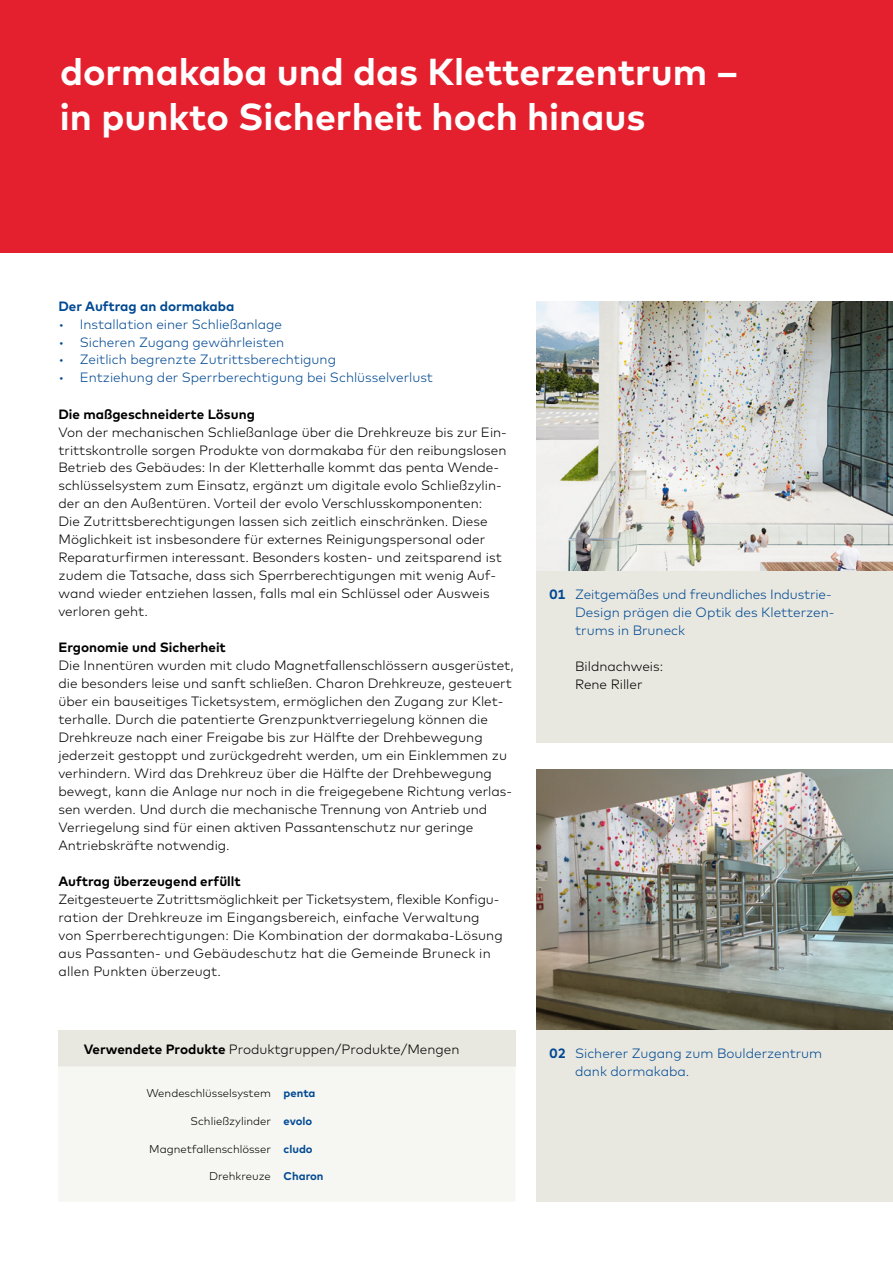
<style>
.page{position:relative;width:893px;height:1263px;background:#fff}
.page>*{position:absolute;margin:0;border:0;box-sizing:border-box;transform-origin:0 0}
.t1{font:700 37.5px/45px "Mark Pro";color:#fff}
.t2{font:300 13.5px/18px "Mark Pro";color:#000}
.t3{font:300 13.5px/18px "Mark Pro";color:#004993}
.t4{font:700 13.5px "Mark Pro";color:#000}
.t5{font:700 13.5px "Mark Pro";color:#004993}
.t6{font:300 11.25px "Mark Pro";color:#000}
.s1{font-weight:700}
.s2{font-weight:700;color:#004993}
</style>
<div class="page">
<div style="left:0;top:0;width:893px;height:253px;background:#e5202e"></div>
<img style="left:537px;top:301px;width:356px;height:270px">
<img style="left:537px;top:769px;width:356px;height:261px">
<div style="left:537px;top:571px;width:356px;height:171px;background:#e9e8e0"></div>
<div style="left:537px;top:1030px;width:356px;height:171px;background:#e9e8e0"></div>
<div style="left:58px;top:1030px;width:457px;height:36px;background:#e9e8e0"></div>
<div style="left:58px;top:1066px;width:457px;height:135px;background:#f6f6f2"></div>
<h1 class="t1" style="left:60px;top:47px;width:680px">dormakaba und das Kletterzentrum – in punkto Sicherheit hoch hinaus</h1>
<p class="t5" style="left:58px;top:295px;width:177px">Der Auftrag an dormakaba</p>
<p class="t3" style="left:58px;top:314px;width:225px">• Installation einer Schließanlage</p>
<p class="t3" style="left:58px;top:332px;width:227px">• Sicheren Zugang gewährleisten</p>
<p class="t3" style="left:58px;top:350px;width:279px">• Zeitlich begrenzte Zutrittsberechtigung</p>
<p class="t3" style="left:58px;top:368px;width:376px">• Entziehung der Sperrberechtigung bei Schlüsselverlust</p>
<p class="t4" style="left:58px;top:403px;width:198px">Die maßgeschneiderte Lösung</p>
<p class="t2" style="left:58px;top:422px;width:450px">Von der mechanischen Schließanlage über die Drehkreuze bis zur Ein&shy;trittskontrolle sorgen Produkte von dormakaba für den reibungslosen Betrieb des Gebäudes: In der Kletterhalle kommt das penta Wende&shy;schlüsselsystem zum Einsatz, ergänzt um digitale evolo Schließzylin&shy;der an den Außentüren. Vorteil der evolo Verschlusskomponenten:<br>Die Zutrittsberechtigungen lassen sich zeitlich einschränken. Diese Möglichkeit ist insbesondere für externes Reinigungspersonal oder Reparaturfirmen interessant. Besonders kosten- und zeitsparend ist zudem die Tatsache, dass sich Sperrberechtigungen mit wenig Auf&shy;wand wieder entziehen lassen, falls mal ein Schlüssel oder Ausweis verloren geht.</p>
<p class="t4" style="left:58px;top:637px;width:169px">Ergonomie und Sicherheit</p>
<p class="t2" style="left:58px;top:656px;width:457px">Die Innentüren wurden mit cludo Magnetfallenschlössern ausgerüstet, die besonders leise und sanft schließen. Charon Drehkreuze, gesteuert über ein bauseitiges Ticketsystem, ermöglichen den Zugang zur Klet&shy;terhalle. Durch die patentierte Grenzpunktverriegelung können die Drehkreuze nach einer Freigabe bis zur Hälfte der Drehbewegung jederzeit gestoppt und zurückgedreht werden, um ein Einklemmen zu verhindern. Wird das Drehkreuz über die Hälfte der Drehbewegung bewegt, kann die Anlage nur noch in die freigegebene Richtung verlas&shy;sen werden. Und durch die mechanische Trennung von Antrieb und Verriegelung sind für einen aktiven Passantenschutz nur geringe Antriebskräfte notwendig.</p>
<p class="t4" style="left:58px;top:871px;width:184px">Auftrag überzeugend erfüllt</p>
<p class="t2" style="left:58px;top:890px;width:446px">Zeitgesteuerte Zutrittsmöglichkeit per Ticketsystem, flexible Konfigu&shy;ration der Drehkreuze im Eingangsbereich, einfache Verwaltung von Sperrberechtigungen: Die Kombination der dormakaba-Lösung aus Passanten- und Gebäudeschutz hat die Gemeinde Bruneck in allen Punkten überzeugt.</p>
<p class="t2" style="left:84px;top:1039px;width:377px"><span class="s1">Verwendete Produkte</span> Produktgruppen/Produkte/Mengen</p>
<p class="t6" style="left:146px;top:1085px;width:171px">Wendeschlüsselsystem <span class="s2">penta</span></p>
<p class="t6" style="left:191px;top:1112px;width:123px">Schließzylinder <span class="s2">evolo</span></p>
<p class="t6" style="left:149px;top:1140px;width:165px">Magnetfallenschlösser <span class="s2">cludo</span></p>
<p class="t6" style="left:209px;top:1168px;width:116px">Drehkreuze <span class="s2">Charon</span></p>
<p class="t3" style="left:575px;top:584px;width:261px;text-indent:-26px"><span class="s1">01</span> Zeitgemäßes und freundliches Industrie-<br>Design prägen die Optik des Kletterzen&shy;trums in Bruneck</p>
<p class="t2" style="left:575px;top:656px;width:90px">Bildnachweis:<br>Rene Riller</p>
<p class="t3" style="left:575px;top:1043px;width:249px;text-indent:-26px"><span class="s1">02</span> Sicherer Zugang zum Boulderzentrum dank dormakaba.</p>
</div>
